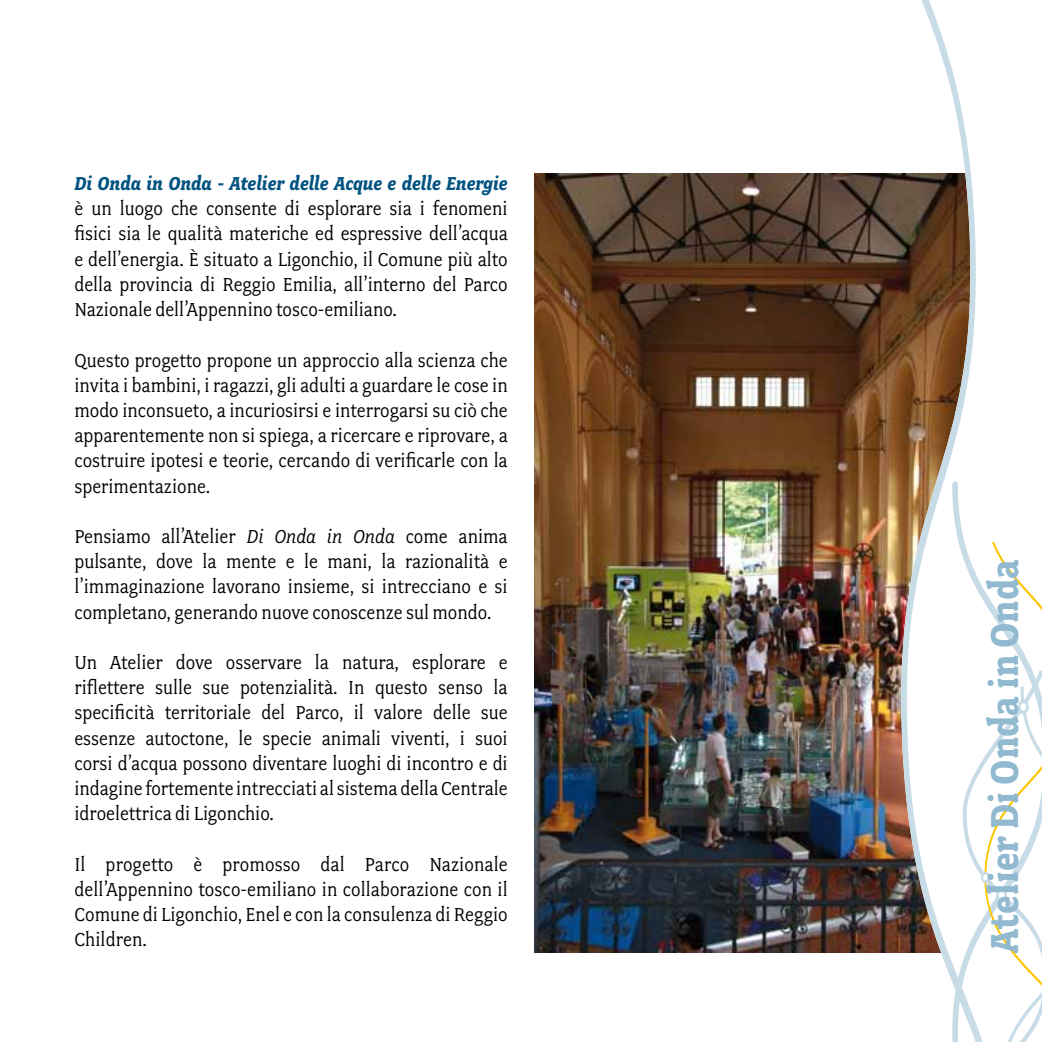
<style>
.page{position:relative;width:1042px;height:1042px;background:#fff}
.page>*{position:absolute;margin:0;border:0;box-sizing:border-box;transform-origin:0 0}
.t1{font:700 43.75px "Fairplex Narrow";color:#91b9d0}
.t2{font:21px/25.2px "Fairplex Narrow";color:#000;text-align:justify}
.t3{font:italic 700 21px "Fairplex Narrow";color:#005380}
.s1{font-style:italic}
</style>
<div class="page">
<img style="left:534px;top:174px;width:335px;height:778px">
<svg style="left:1019px;top:580px;width:23px;height:462px"></svg>
<img style="left:869px;top:0;width:150px;height:1042px">
<p class="t3" style="left:74px;top:171px;width:435px">Di Onda in Onda - Atelier delle Acque e delle Energie</p>
<p class="t2" style="left:74px;top:196px;width:435px">è un luogo che consente di esplorare sia i fenomeni fisici sia le qualità materiche ed espressive dell’acqua e dell’energia. È situato a Ligonchio, il Comune più alto della provincia di Reggio Emilia, all’interno del Parco Nazionale dell’Appennino tosco-emiliano.</p>
<p class="t2" style="left:74px;top:347px;width:435px">Questo progetto propone un approccio alla scienza che invita i bambini, i ragazzi, gli adulti a guardare le cose in modo inconsueto, a incuriosirsi e interrogarsi su ciò che apparentemente non si spiega, a ricercare e riprovare, a costruire ipotesi e teorie, cercando di verificarle con la sperimentazione.</p>
<p class="t2" style="left:74px;top:524px;width:435px">Pensiamo all’Atelier <span class="s1">Di Onda in Onda</span> come anima pulsante, dove la mente e le mani, la razionalità e l’immaginazione lavorano insieme, si intrecciano e si completano, generando nuove conoscenze sul mondo.</p>
<p class="t2" style="left:74px;top:650px;width:435px">Un Atelier dove osservare la natura, esplorare e riflettere sulle sue potenzialità. In questo senso la specificità territoriale del Parco, il valore delle sue essenze autoctone, le specie animali viventi, i suoi corsi d’acqua possono diventare luoghi di incontro e di indagine fortemente intrecciati al sistema della Centrale idroelettrica di Ligonchio.</p>
<p class="t2" style="left:74px;top:851px;width:435px">Il progetto è promosso dal Parco Nazionale dell’Appennino tosco-emiliano in collaborazione con il Comune di Ligonchio, Enel e con la consulenza di Reggio Children.</p>
<h1 class="t1" style="left:979px;top:952px;width:395px;rotate:-90deg">Atelier Di Onda in Onda</h1>
</div>
